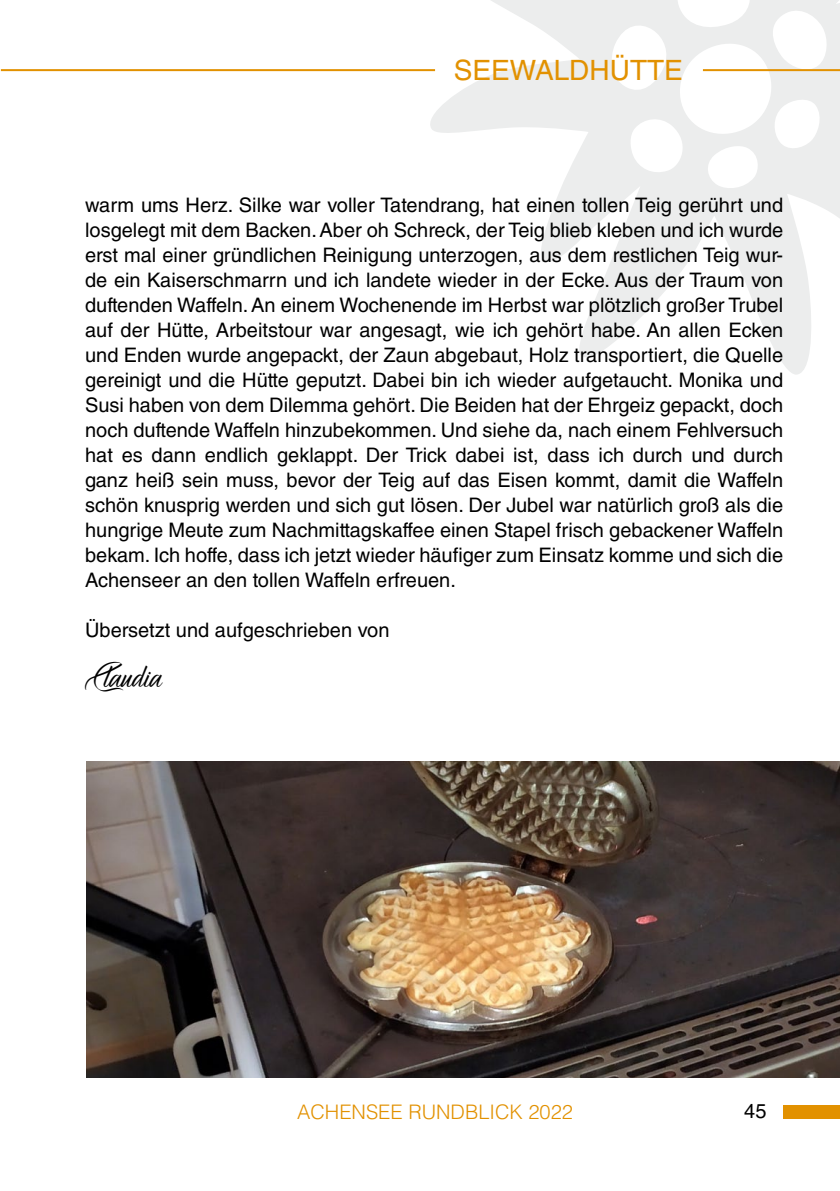
<style>
.page{position:relative;width:840px;height:1191px;background:#fff}
.page>*{position:absolute;margin:0;border:0;box-sizing:border-box;transform-origin:0 0}
.t1{font:36px "Merrychristmas";color:#000}
.t2{font:28px "Helvetica LT Std";color:#e29100}
.t3{font:20px/25px "Helvetica LT Std";color:#000;text-align:justify}
.t4{font:300 20px "Helvetica LT Std";color:#e29100}
</style>
<div class="page">
<svg style="left:422px;top:0;width:417px;height:375px"></svg>
<hr style="left:702px;top:69px;width:137px;height:2px;background:#e29100">
<div style="left:782px;top:1105px;width:57px;height:13px;background:#e29100"></div>
<hr style="left:1px;top:69px;width:434px;height:2px;background:#e29100">
<img style="left:87px;top:761px;width:752px;height:316px">
<h2 class="t2" style="left:453px;top:54px;width:230px">SEEWALDHÜTTE</h2>
<p class="t3" style="left:85px;top:192px;width:699px">warm ums Herz. Silke war voller Tatendrang, hat einen tollen Teig gerührt und losgelegt mit dem Backen. Aber oh Schreck, der Teig blieb kleben und ich wurde erst mal einer gründlichen Reinigung unterzogen, aus dem restlichen Teig wur&shy;de ein Kaiserschmarrn und ich landete wieder in der Ecke. Aus der Traum von duftenden Waffeln. An einem Wochenende im Herbst war plötzlich großer Trubel auf der Hütte, Arbeitstour war angesagt, wie ich gehört habe. An allen Ecken und Enden wurde angepackt, der Zaun abgebaut, Holz transportiert, die Quelle gereinigt und die Hütte geputzt. Dabei bin ich wieder aufgetaucht. Monika und Susi haben von dem Dilemma gehört. Die Beiden hat der Ehrgeiz gepackt, doch noch duftende Waffeln hinzubekommen. Und siehe da, nach einem Fehlversuch hat es dann endlich geklappt. Der Trick dabei ist, dass ich durch und durch ganz heiß sein muss, bevor der Teig auf das Eisen kommt, damit die Waffeln schön knusprig werden und sich gut lösen. Der Jubel war natürlich groß als die hungrige Meute zum Nachmittagskaffee einen Stapel frisch gebackener Waffeln bekam. Ich hoffe, dass ich jetzt wieder häufiger zum Einsatz komme und sich die Achenseer an den tollen Waffeln erfreuen.</p>
<p class="t3" style="left:85px;top:617px;width:305px">Übersetzt und aufgeschrieben von</p>
<h1 class="t1" style="left:85px;top:655px;width:79px">Claudia</h1>
<p class="t4" style="left:297px;top:1099px;width:277px">ACHENSEE RUNDBLICK 2022</p>
<p class="t3" style="left:743px;top:1098px;width:24px">45</p>
</div>
